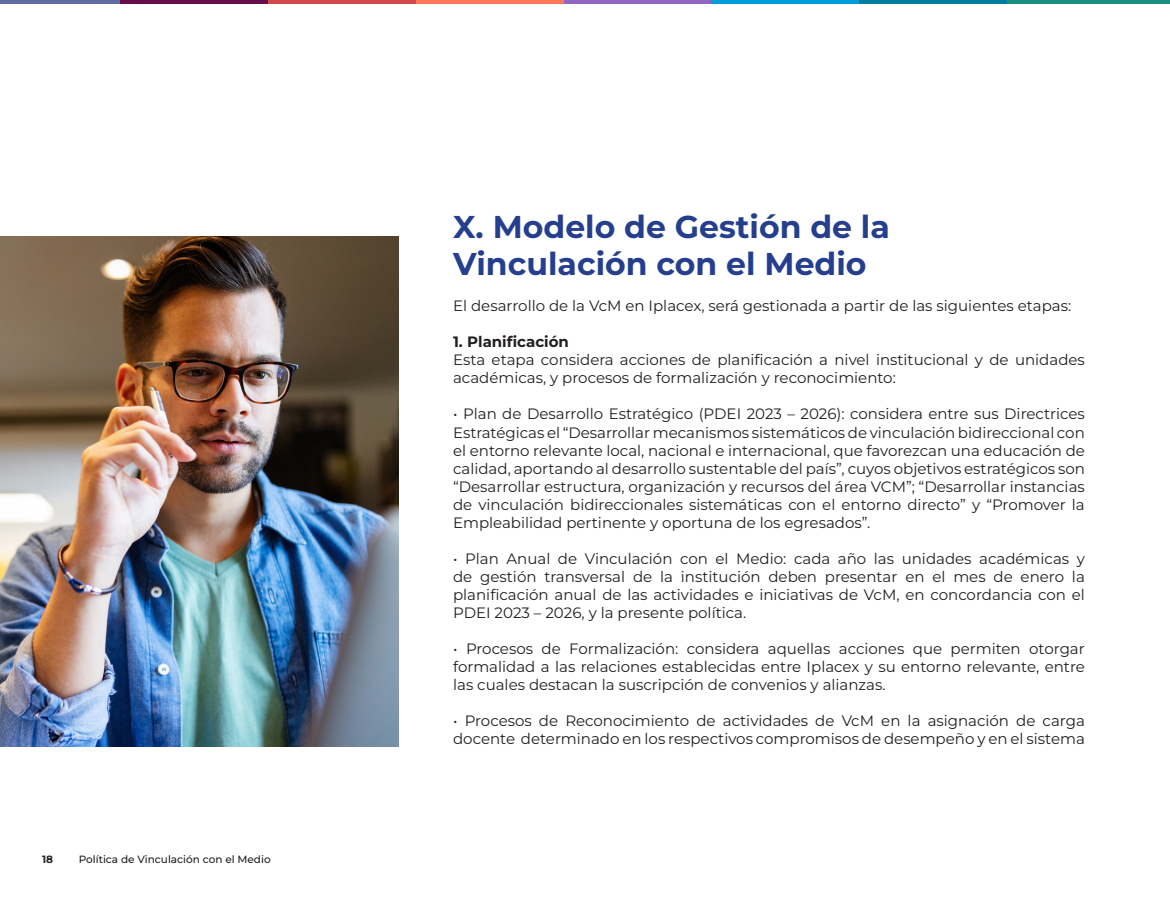
<style>
.page{position:relative;width:1170px;height:915px;background:#fff}
.page>*{position:absolute;margin:0;border:0;box-sizing:border-box;transform-origin:0 0}
.t1{font:700 31.5px "Montserrat";color:#253f8e}
.t2{font:15px/18px "Montserrat";color:#231f20;text-align:justify}
.t3{font:700 15px "Montserrat";color:#231f20}
.t4{font:500 10.5px "Montserrat";color:#231f20}
.t5{font:700 10.5px "Montserrat";color:#231f20}
</style>
<div class="page">
<hr style="left:0;top:0;width:120px;height:4px;background:#616ba3">
<hr style="left:120px;top:0;width:148px;height:4px;background:#690d4a">
<hr style="left:268px;top:0;width:148px;height:4px;background:#d14a4a">
<hr style="left:416px;top:0;width:147px;height:4px;background:#ff7859">
<hr style="left:563px;top:0;width:148px;height:4px;background:#8f66c2">
<hr style="left:711px;top:0;width:148px;height:4px;background:#009ed9">
<hr style="left:859px;top:0;width:148px;height:4px;background:#007d9e">
<hr style="left:1007px;top:0;width:162px;height:4px;background:#1c8f80">
<img style="left:0;top:237px;width:398px;height:509px">
<p class="t5" style="left:42px;top:851px;width:13px">18</p>
<p class="t4" style="left:79px;top:852px;width:193px">Política de Vinculación con el Medio</p>
<p class="t1" style="left:453px;top:203px;width:438px">X. Modelo de Gestión de la</p>
<p class="t1" style="left:453px;top:241px;width:415px">Vinculación con el Medio</p>
<p class="t2" style="left:453px;top:296px;width:619px">El desarrollo de la VcM en Iplacex, será gestionada a partir de las siguientes etapas:</p>
<p class="t3" style="left:453px;top:331px;width:117px">1. Planificación</p>
<p class="t2" style="left:453px;top:350px;width:633px">Esta etapa considera acciones de planificación a nivel institucional y de unidades académicas, y procesos de formalización y reconocimiento:</p>
<p class="t2" style="left:453px;top:404px;width:633px">• Plan de Desarrollo Estratégico (PDEI 2023 – 2026): considera entre sus Directrices Estratégicas el “Desarrollar mecanismos sistemáticos de vinculación bidireccional con el entorno relevante local, nacional e internacional, que favorezcan una educación de calidad, aportando al desarrollo sustentable del país”, cuyos objetivos estratégicos son “Desarrollar estructura, organización y recursos del área VCM”; “Desarrollar instancias de vinculación bidireccionales sistemáticas con el entorno directo” y “Promover la Empleabilidad pertinente y oportuna de los egresados”.</p>
<p class="t2" style="left:453px;top:548px;width:633px">• Plan Anual de Vinculación con el Medio: cada año las unidades académicas y de gestión transversal de la institución deben presentar en el mes de enero la planificación anual de las actividades e iniciativas de VcM, en concordancia con el PDEI 2023 – 2026, y la presente política.</p>
<p class="t2" style="left:453px;top:638px;width:633px">• Procesos de Formalización: considera aquellas acciones que permiten otorgar formalidad a las relaciones establecidas entre Iplacex y su entorno relevante, entre las cuales destacan la suscripción de convenios y alianzas.</p>
<p class="t2" style="left:453px;top:710px;width:633px">• Procesos de Reconocimiento de actividades de VcM en la asignación de carga docente determinado en los respectivos compromisos de desempeño y en el sistema</p>
</div>
